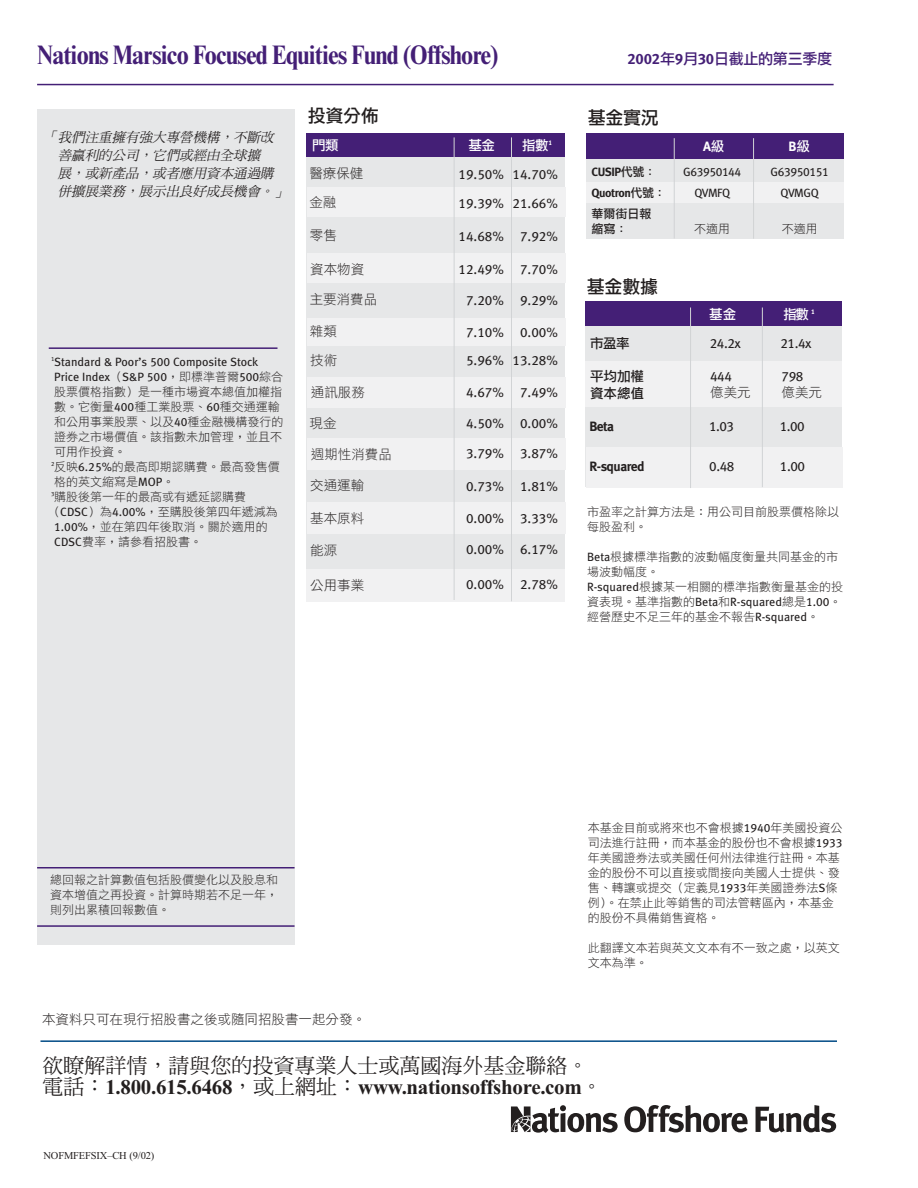
<style>
.page{position:relative;width:918px;height:1188px;background:#fff}
.page>*{position:absolute;margin:0;border:0;box-sizing:border-box;transform-origin:0 0}
.t1{font:700 condensed 27px "Times New Roman";letter-spacing:-.025em;color:#441f76}
.t2{font:700 21px "Times";letter-spacing:-.015em;color:#231f1f}
.t3{font:21px "DF Ming Md HK BF";color:#231f1f}
.t4{font:18px "DF Li Hei Md HK BF";letter-spacing:-.015em;color:#231f1f}
.t5{font:15px "DF Li Hei Md HK BF";letter-spacing:-.015em;color:#441f76}
.t6{font:13.5px/28.5px "Meta Bank";color:#231f1f}
.t7{font:italic 13.5px/18px "DF Ming Md HK BF";color:#231f1f}
.t8{font:13.5px "DF Li Hei Lt HK BF";color:#231f1f}
.t9{font:13.5px "DF Li Hei Lt HK BF";color:#231f1f}
.t10{font:700 13.5px "Meta Bank";letter-spacing:-.035em;color:#231f1f}
.t11{font:13.5px "DF Li Hei Md HK BF";letter-spacing:-.035em;color:#fff}
.t12{font:13.5px/16.5px "DF Li Hei Md HK BF";color:#231f1f}
.t13{font:700 13.5px "Meta Bank";color:#fff}
.t14{font:12px/15px "DF Li Hei Lt HK BF";color:#231f1f}
.t15{font:12px/15px "Meta Bank";color:#231f1f}
.t16{font:700 12px "Meta Bank";letter-spacing:-.035em;color:#231f1f}
.t17{font:12px "Meta Bank";letter-spacing:-.035em;color:#231f1f}
.t18{font:12px/15px "DF Li Hei Md HK BF";color:#231f1f}
.t19{font:10.5px "Times";letter-spacing:-.015em;color:#231f1f}
.s1{font-family:"Meta Bank";font-weight:700}
.s2{font-style:inherit}
.s3{font-family:"DF Li Hei Lt HK BF"}
.s4{font-family:"Meta Bank"}
.s5{font-family:"DF Li Hei Md HK BF";font-weight:400}
.s6{font-family:"DF Ming Md HK BF";font-weight:400}
</style>
<div class="page">
<div style="left:585px;top:324px;width:257px;height:163px;background:#e6e7e8"></div>
<div style="left:586px;top:447px;width:257px;height:41px;background:#f1f1f2"></div>
<hr style="left:37px;top:84px;width:797px;height:1px;background:#441f76">
<svg style="left:511px;top:1105px;width:107px;height:28px"></svg>
<svg style="left:624px;top:1105px;width:124px;height:28px"></svg>
<svg style="left:756px;top:1105px;width:80px;height:28px"></svg>
<div style="left:37px;top:110px;width:257px;height:835px;background:#e6e7e8"></div>
<hr style="left:49px;top:347px;width:229px;height:2px;background:#441f76">
<div style="left:586px;top:133px;width:258px;height:25px;background:#441f76"></div>
<div style="left:586px;top:159px;width:258px;height:79px;background:#e6e7e8"></div>
<div style="left:585px;top:361px;width:257px;height:46px;background:#f1f1f2"></div>
<div style="left:585px;top:301px;width:257px;height:25px;background:#441f76"></div>
<hr style="left:762px;top:308px;width:1px;height:179px;background:#d1d3d5">
<hr style="left:690px;top:308px;width:1px;height:180px;background:#d1d3d5">
<div style="left:306px;top:133px;width:259px;height:25px;background:#441f76"></div>
<div style="left:306px;top:158px;width:259px;height:444px;background:#e6e7e8"></div>
<div style="left:307px;top:188px;width:258px;height:29px;background:#f1f1f2"></div>
<div style="left:307px;top:254px;width:258px;height:29px;background:#f1f1f2"></div>
<div style="left:307px;top:318px;width:258px;height:28px;background:#f1f1f2"></div>
<div style="left:307px;top:377px;width:258px;height:30px;background:#f1f1f2"></div>
<div style="left:307px;top:439px;width:258px;height:31px;background:#f1f1f2"></div>
<div style="left:307px;top:503px;width:258px;height:31px;background:#f1f1f2"></div>
<div style="left:306px;top:569px;width:259px;height:33px;background:#f1f1f2"></div>
<hr style="left:454px;top:137px;width:1px;height:463px;background:#d1d3d5">
<hr style="left:511px;top:137px;width:1px;height:464px;background:#d1d3d5">
<hr style="left:37px;top:925px;width:258px;height:2px;background:#441f76">
<hr style="left:37px;top:867px;width:258px;height:1px;background:#441f76">
<hr style="left:40px;top:1040px;width:797px;height:2px;background:#004a85">
<div style="left:586px;top:182px;width:258px;height:20px;background:#f1f1f2"></div>
<hr style="left:674px;top:138px;width:1px;height:100px;background:#d1d3d5">
<hr style="left:753px;top:138px;width:1px;height:101px;background:#d1d3d5">
<h1 class="t1" style="left:37px;top:46px;width:463px">Nations Marsico Focused Equities Fund (Offshore)</h1>
<p class="t5" style="left:627px;top:51px;width:206px"><span class="s1">2002</span>年<span class="s1">9</span>月<span class="s1">30</span>日截止的第三季度</p>
<p class="t7" style="left:58px;top:129px;width:234px;text-indent:-13px">「我們注重<span class="s2">擁</span>有強大專<span class="s2">營</span>機構，<span class="s2">不斷改善</span>贏利的公司，<span class="s2">它</span>們或經<span class="s2">由全</span>球<span class="s2">擴<br>展</span>，或新產<span class="s2">品</span>，或者<span class="s2">應</span>用資本通過購<span class="s2">併擴展</span>業務，<span class="s2">展示</span>出良好成長機會。」</p>
<p class="t15" style="left:51px;top:355px;width:234px"><sup>1</sup>Standard &amp; Poor’s 500 Composite Stock<br>Price Index<span class="s3">（</span>S&amp;P 500<span class="s3">，即標準普爾</span>500<span class="s3">綜合</span></p>
<p class="t14" style="left:54px;top:385px;width:229px">股票價格指數）是一種市場資本總值加權指</p>
<p class="t14" style="left:54px;top:400px;width:227px">數。它衡量<span class="s4">400</span>種工業股票、<span class="s4">60</span>種交通運輸</p>
<p class="t14" style="left:54px;top:415px;width:231px">和公用事業股票、以及<span class="s4">40</span>種金融機構發行的</p>
<p class="t14" style="left:54px;top:430px;width:229px">證券之市場價值。該指數未加管理，並且不</p>
<p class="t14" style="left:54px;top:445px;width:73px">可用作投資。</p>
<p class="t14" style="left:51px;top:460px;width:230px"><sup>2</sup>反映<span class="s4">6.25%</span>的最高即期認購費。最高發售價</p>
<p class="t14" style="left:54px;top:475px;width:122px">格的英文縮寫是<span class="s4">MOP</span>。</p>
<p class="t14" style="left:51px;top:490px;width:197px"><sup>3</sup>購股後第一年的最高或有遞延認購費</p>
<p class="t14" style="left:48px;top:505px;width:231px">（<span class="s4">CDSC</span>）為<span class="s4">4.00%</span>，至購股後第<span class="s2">四</span>年遞減為</p>
<p class="t14" style="left:54px;top:520px;width:215px"><span class="s4">1.00%</span>，並在第<span class="s2">四</span>年後取消。關於適用的</p>
<p class="t14" style="left:54px;top:535px;width:149px"><span class="s4">CDSC</span>費率，請參看招股書。</p>
<h3 class="t4" style="left:308px;top:107px;width:73px">投資分佈</h3>
<p class="t11" style="left:312px;top:138px;width:28px">門類</p>
<p class="t11" style="left:469px;top:138px;width:28px">基金</p>
<p class="t11" style="left:522px;top:138px;width:31px">指數<sup>1</sup></p>
<p class="t9" style="left:309px;top:166px;width:55px">醫療保健</p>
<p class="t8" style="left:309px;top:195px;width:28px">金融</p>
<p class="t9" style="left:310px;top:228px;width:28px">零<span class="s2">售</span></p>
<p class="t8" style="left:310px;top:262px;width:55px">資本<span class="s2">物</span>資</p>
<p class="t9" style="left:310px;top:293px;width:69px">主要<span class="s2">消費</span>品</p>
<p class="t9" style="left:310px;top:325px;width:28px">雜類</p>
<p class="t9" style="left:310px;top:354px;width:28px">技術</p>
<p class="t9" style="left:311px;top:386px;width:55px"><span class="s2">通</span>訊服務</p>
<p class="t8" style="left:310px;top:417px;width:28px">現金</p>
<p class="t9" style="left:311px;top:448px;width:83px">週<span class="s2">期</span>性<span class="s2">消費</span>品</p>
<p class="t8" style="left:310px;top:478px;width:55px">交通運輸</p>
<p class="t8" style="left:310px;top:512px;width:55px">基本<span class="s2">原</span>料</p>
<p class="t9" style="left:310px;top:544px;width:28px">能源</p>
<p class="t8" style="left:310px;top:578px;width:55px">公用事業</p>
<p class="t6" style="left:459px;top:161px;width:101px">19.50% 14.70%<br>19.39% 21.66%</p>
<p class="t6" style="left:459px;top:223px;width:101px">14.68% 7.92%</p>
<p class="t6" style="left:459px;top:256px;width:101px">12.49% 7.70%</p>
<p class="t6" style="left:466px;top:287px;width:93px">7.20% 9.29%</p>
<p class="t6" style="left:466px;top:319px;width:93px">7.10% 0.00%<br>5.96% 13.28%</p>
<p class="t6" style="left:466px;top:379px;width:93px">4.67% 7.49%</p>
<p class="t6" style="left:466px;top:410px;width:93px">4.50% 0.00%</p>
<p class="t6" style="left:466px;top:440px;width:93px">3.79% 3.87%</p>
<p class="t6" style="left:466px;top:473px;width:93px">0.73% 1.81%</p>
<p class="t6" style="left:466px;top:505px;width:93px">0.00% 3.33%</p>
<p class="t6" style="left:466px;top:536px;width:93px">0.00% 6.17%</p>
<p class="t6" style="left:466px;top:571px;width:93px">0.00% 2.78%</p>
<h3 class="t4" style="left:588px;top:108px;width:73px">基金實況</h3>
<p class="t13" style="left:703px;top:142px;width:23px">A<span class="s5">級</span></p>
<p class="t13" style="left:789px;top:142px;width:23px">B<span class="s5">級</span></p>
<p class="t16" style="left:591px;top:168px;width:66px">CUSIP<span class="s5">代號：</span></p>
<p class="t17" style="left:683px;top:168px;width:60px">G63950144</p>
<p class="t17" style="left:771px;top:168px;width:60px">G63950151</p>
<p class="t16" style="left:591px;top:189px;width:76px">Quotron<span class="s5">代號：</span></p>
<p class="t15" style="left:694px;top:187px;width:37px">QVMFQ</p>
<p class="t15" style="left:781px;top:187px;width:40px">QVMGQ</p>
<p class="t18" style="left:591px;top:207px;width:61px">華爾街日報縮寫：</p>
<p class="t14" style="left:694px;top:222px;width:37px">不適用</p>
<p class="t14" style="left:782px;top:222px;width:37px">不適用</p>
<h3 class="t4" style="left:587px;top:277px;width:73px">基金數據</h3>
<p class="t11" style="left:709px;top:307px;width:28px">基金</p>
<p class="t11" style="left:784px;top:307px;width:33px">指數 <sup>1</sup></p>
<p class="t12" style="left:590px;top:335px;width:41px">市盈率</p>
<p class="t6" style="left:710px;top:330px;width:33px">24.2x</p>
<p class="t6" style="left:780px;top:330px;width:33px">21.4x</p>
<p class="t12" style="left:590px;top:368px;width:55px">平均加權資本總值</p>
<p class="t6" style="left:710px;top:364px;width:23px">444</p>
<p class="t8" style="left:710px;top:385px;width:42px">億美元</p>
<p class="t6" style="left:782px;top:364px;width:23px">798</p>
<p class="t8" style="left:782px;top:385px;width:42px">億美元</p>
<p class="t10" style="left:589px;top:422px;width:26px">Beta</p>
<p class="t6" style="left:709px;top:414px;width:27px">1.03</p>
<p class="t6" style="left:780px;top:414px;width:27px">1.00</p>
<p class="t10" style="left:590px;top:462px;width:57px">R-squared</p>
<p class="t6" style="left:709px;top:454px;width:27px">0.48</p>
<p class="t6" style="left:780px;top:454px;width:27px">1.00</p>
<p class="t14" style="left:587px;top:504px;width:253px">市盈率之計算方法是：用公司目前股票價格除以每股盈利。</p>
<p class="t14" style="left:587px;top:549px;width:257px"><span class="s4">Beta</span>根據標準指數的波動幅度衡量共同基金的市場波動幅度。<br><span class="s4">R-squared</span>根據某一相關的標準指數衡量基金的投</p>
<p class="t15" style="left:587px;top:595px;width:256px"><span class="s3">資表現。基準指數的</span>Beta<span class="s3">和</span>R-squared<span class="s3">總是</span>1.00<span class="s3">。</span></p>
<p class="t14" style="left:587px;top:609px;width:233px">經營歷史不足三年的基金不報告<span class="s4">R-squared</span>。</p>
<p class="t14" style="left:50px;top:873px;width:229px;text-align:justify">總回報之計算數值包括股價變化以及股息和資本增值之再投資。計算時期若不足一年，則列出累積回報數值。</p>
<p class="t14" style="left:588px;top:820px;width:256px">本基金目前或將來也不會根據<span class="s4">1940</span>年美國投資公司法進行註冊，而本基金的股份也不會根據<span class="s4">1933</span>年美國證券法或美國任何州法律進行註冊。本基金的股份不可以直接或間接向美國人士提供、發售、轉讓或提交（定義見<span class="s4">1933</span>年美國證券法<span class="s4">S</span>條<span class="s2">例</span>）。在<span class="s2">禁止</span>此<span class="s2">等銷</span>售的司法管<span class="s2">轄區內</span>，本基金的股份不<span class="s2">具備銷</span>售資格。</p>
<p class="t14" style="left:588px;top:940px;width:253px">此<span class="s2">翻譯</span>文本若<span class="s2">與</span>英文文本有不一<span class="s2">致</span>之<span class="s2">處</span>，以英文文本為準。</p>
<p class="t8" style="left:42px;top:1012px;width:325px">本資料只可在現行招股書之後或隨同招股書一起分發。</p>
<h2 class="t3" style="left:42px;top:1055px;width:547px">欲瞭解詳情，請與您的投資專業人士或萬國海外基金聯絡。</h2>
<h2 class="t2" style="left:42px;top:1080px;width:562px"><span class="s6">電話：</span>1.800.615.6468<span class="s6">，或上網址：</span>www.nationsoffshore.com<span class="s6">。</span></h2>
<p class="t19" style="left:44px;top:1151px;width:112px">NOFMFEFSIX–CH (9/02)</p>
</div>
